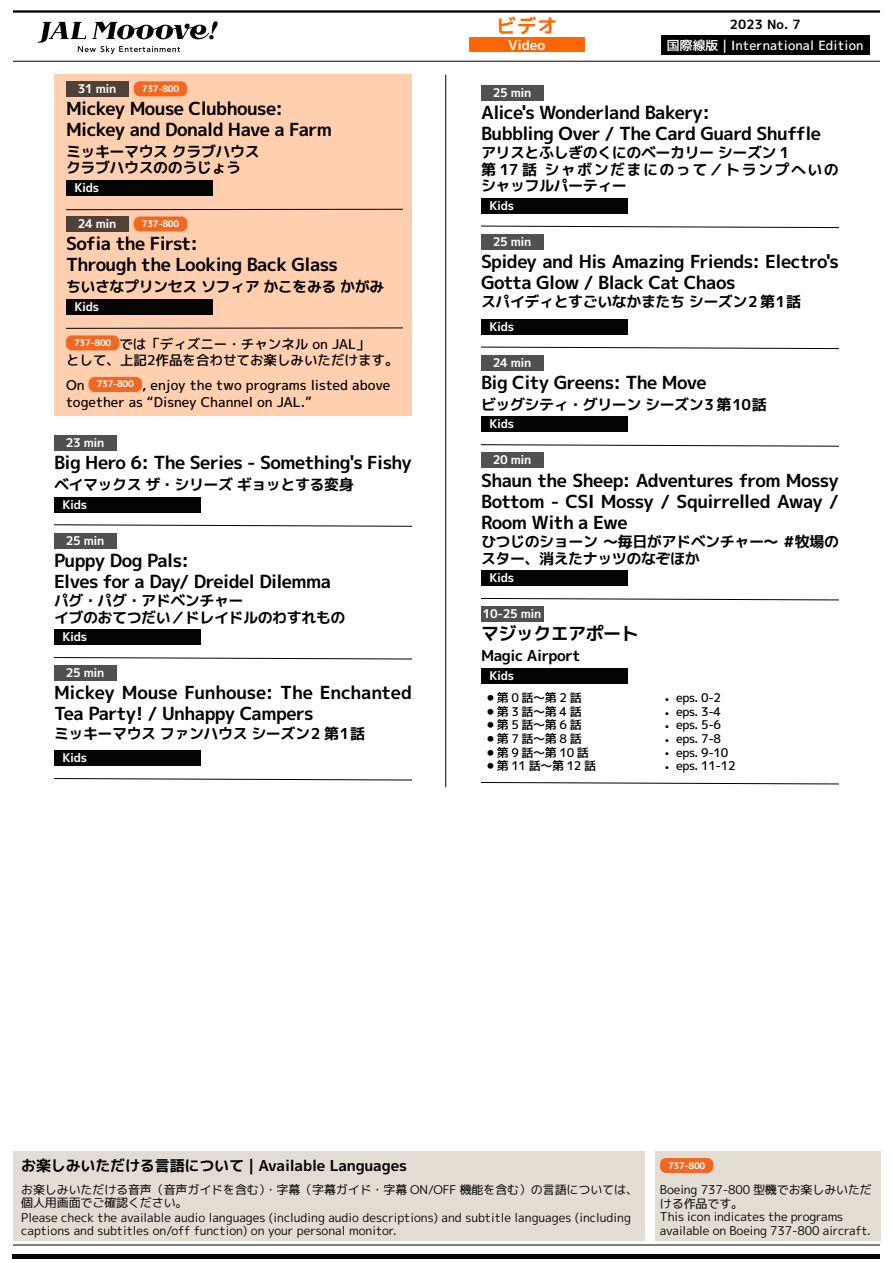
<style>
.page{position:relative;width:893px;height:1263px;background:#fff}
.page>*{position:absolute;margin:0;border:0;box-sizing:border-box;transform-origin:0 0}
.t1{font:19.5px "mplus 1 p bold";color:#ff6500}
.t2{font:18px/21px "mplus 1 p bold";letter-spacing:-.03em;color:#000}
.t3{font:15px/16.5px "mplus 1 p bold";letter-spacing:-.03em;color:#000}
.t4{font:15px "mplus 1 p bold";letter-spacing:-.01em;color:#000}
.t5{font:13.5px/16.2px "mplus 1 p medium";color:#000}
.t6{font:13.5px "mplus 1 p bold";letter-spacing:-.02em;color:#fff}
.t7{font:12.75px "mplus 1 p medium";letter-spacing:.01em;color:#fff}
.t8{font:12.75px "mplus 1 p bold";letter-spacing:.01em;color:#040503}
.t9{font:12px/13.5px "mplus 1 p regular";letter-spacing:-.01em;color:#000}
.t10{font:12px/13.5px "mplus 1 p medium";letter-spacing:.22em;color:#000}
.t11{font:12px "mplus 1 p bold";letter-spacing:-.03em;color:#fff}
.t12{font:9px "mplus 1 p bold";letter-spacing:-.03em;color:#fff}
</style>
<div class="page">
<svg style="left:38px;top:21px;width:180px;height:33px"></svg>
<hr style="left:13px;top:61px;width:867px;height:1px;background:#000">
<hr style="left:13px;top:10px;width:867px;height:3px;background:#000">
<hr style="left:13px;top:1254px;width:867px;height:4px;background:#040503">
<hr style="left:13px;top:1245px;width:867px;height:1px;background:#000">
<div style="left:469px;top:38px;width:115px;height:14px;background:#ff6500"></div>
<div style="left:661px;top:36px;width:208px;height:19px;background:#000"></div>
<div style="left:54px;top:75px;width:358px;height:341px;background:#ffcfb0"></div>
<div style="left:54px;top:435px;width:62px;height:15px;background:#4f504f"></div>
<div style="left:54px;top:497px;width:147px;height:15px;background:#040503"></div>
<svg style="left:54px;top:524px;width:358px;height:3px"></svg>
<div style="left:54px;top:533px;width:62px;height:15px;background:#4f504f"></div>
<div style="left:54px;top:630px;width:147px;height:15px;background:#040503"></div>
<svg style="left:54px;top:657px;width:358px;height:2px"></svg>
<div style="left:54px;top:666px;width:62px;height:15px;background:#4f504f"></div>
<div style="left:54px;top:751px;width:147px;height:15px;background:#040503"></div>
<svg style="left:54px;top:778px;width:358px;height:2px"></svg>
<div style="left:481px;top:85px;width:62px;height:15px;background:#4f504f"></div>
<div style="left:481px;top:198px;width:147px;height:15px;background:#040503"></div>
<svg style="left:481px;top:226px;width:358px;height:2px"></svg>
<div style="left:481px;top:234px;width:62px;height:15px;background:#4f504f"></div>
<div style="left:481px;top:319px;width:147px;height:15px;background:#040503"></div>
<svg style="left:481px;top:347px;width:358px;height:2px"></svg>
<div style="left:481px;top:355px;width:62px;height:15px;background:#4f504f"></div>
<div style="left:481px;top:417px;width:147px;height:15px;background:#040503"></div>
<svg style="left:481px;top:444px;width:358px;height:3px"></svg>
<div style="left:481px;top:453px;width:62px;height:15px;background:#4f504f"></div>
<div style="left:481px;top:571px;width:147px;height:15px;background:#040503"></div>
<svg style="left:481px;top:598px;width:358px;height:2px"></svg>
<div style="left:481px;top:607px;width:62px;height:15px;background:#4f504f"></div>
<div style="left:481px;top:668px;width:147px;height:15px;background:#040503"></div>
<svg style="left:481px;top:782px;width:358px;height:2px"></svg>
<hr style="left:445px;top:75px;width:1px;height:712px;background:#000">
<div style="left:13px;top:1152px;width:631px;height:89px;background:#e3dcd2"></div>
<div style="left:655px;top:1152px;width:225px;height:89px;background:#e3dcd2"></div>
<div style="left:660px;top:1158px;width:53px;height:15px;background:#f06822;border-radius:6px"></div>
<div style="left:66px;top:81px;width:62px;height:15px;background:#4f4137"></div>
<div style="left:134px;top:81px;width:53px;height:15px;background:#f06822;border-radius:6px"></div>
<div style="left:66px;top:180px;width:147px;height:15px;background:#040503"></div>
<svg style="left:66px;top:209px;width:337px;height:1px"></svg>
<div style="left:66px;top:216px;width:62px;height:15px;background:#4f4137"></div>
<div style="left:134px;top:216px;width:53px;height:15px;background:#f06822;border-radius:6px"></div>
<div style="left:66px;top:299px;width:147px;height:15px;background:#040503"></div>
<hr style="left:66px;top:328px;width:337px;height:1px;background:#000">
<div style="left:66px;top:335px;width:53px;height:15px;background:#f06822;border-radius:6px"></div>
<div style="left:89px;top:377px;width:53px;height:15px;background:#f06822;border-radius:6px"></div>
<p class="t11" style="left:78px;top:80px;width:40px">31 min</p>
<p class="t12" style="left:142px;top:82px;width:39px">737-800</p>
<p class="t2" style="left:66px;top:98px;width:267px">Mickey Mouse Clubhouse:<br>Mickey and Donald Have a Farm</p>
<p class="t3" style="left:66px;top:143px;width:195px">ミッキーマウス クラブハウスクラブハウスののうじょう</p>
<p class="t11" style="left:75px;top:179px;width:26px">Kids</p>
<p class="t11" style="left:78px;top:215px;width:40px">24 min</p>
<p class="t12" style="left:142px;top:217px;width:39px">737-800</p>
<p class="t2" style="left:66px;top:233px;width:273px">Sofia the First:<br>Through the Looking Back Glass</p>
<p class="t3" style="left:66px;top:278px;width:320px">ちいさなプリンセス ソフィア かこをみる かがみ</p>
<p class="t11" style="left:75px;top:298px;width:26px">Kids</p>
<p class="t5" style="left:66px;top:336px;width:334px;text-indent:8px"><sup>737-800</sup> では「ディズニー・チャンネル on JAL」<br>として、上記2作品を合わせてお楽しみいただけます。</p>
<p class="t5" style="left:66px;top:377px;width:326px">On <sup>737-800</sup> , enjoy the two programs listed above together as “Disney Channel on JAL.”</p>
<p class="t11" style="left:66px;top:434px;width:40px">23 min</p>
<p class="t2" style="left:54px;top:452px;width:360px">Big Hero 6: The Series - Something's Fishy</p>
<p class="t3" style="left:54px;top:476px;width:301px">ベイマックス ザ・シリーズ ギョッとする変身</p>
<p class="t11" style="left:63px;top:496px;width:26px">Kids</p>
<p class="t11" style="left:66px;top:532px;width:40px">25 min</p>
<p class="t2" style="left:54px;top:550px;width:279px">Puppy Dog Pals:<br>Elves for a Day/ Dreidel Dilemma</p>
<p class="t3" style="left:54px;top:592px;width:293px">パグ・パグ・アドベンチャー<br>イブのおてつだい／ドレイドルのわすれもの</p>
<p class="t11" style="left:63px;top:628px;width:26px">Kids</p>
<p class="t11" style="left:66px;top:664px;width:40px">25 min</p>
<p class="t2" style="left:54px;top:682px;width:359px">Mickey Mouse Funhouse: The Enchanted<br>Tea Party! / Unhappy Campers</p>
<p class="t3" style="left:54px;top:725px;width:313px">ミッキーマウス ファンハウス シーズン2 第1話</p>
<p class="t11" style="left:63px;top:749px;width:26px">Kids</p>
<p class="t1" style="left:496px;top:12px;width:62px">ビデオ</p>
<p class="t8" style="left:730px;top:15px;width:72px">2023 No. 7</p>
<p class="t7" style="left:667px;top:36px;width:198px">国際線版 | International Edition</p>
<p class="t6" style="left:508px;top:35px;width:39px">Video</p>
<p class="t11" style="left:493px;top:84px;width:40px">25 min</p>
<p class="t2" style="left:481px;top:102px;width:342px">Alice's Wonderland Bakery:<br>Bubbling Over / The Card Guard Shuffle</p>
<p class="t3" style="left:481px;top:144px;width:359px">アリスとふしぎのくにのベーカリー シーズン 1<br>第 17 話 シャボンだまにのって／トランプへいのシャッフルパーティー</p>
<p class="t11" style="left:489px;top:197px;width:26px">Kids</p>
<p class="t11" style="left:493px;top:233px;width:40px">25 min</p>
<p class="t2" style="left:481px;top:251px;width:359px">Spidey and His Amazing Friends: Electro's<br>Gotta Glow / Black Cat Chaos</p>
<p class="t3" style="left:481px;top:294px;width:322px">スパイディとすごいなかまたち シーズン2 第1話</p>
<p class="t11" style="left:489px;top:318px;width:26px">Kids</p>
<p class="t11" style="left:493px;top:354px;width:40px">24 min</p>
<p class="t2" style="left:481px;top:372px;width:227px">Big City Greens: The Move</p>
<p class="t3" style="left:481px;top:396px;width:287px">ビッグシティ・グリーン シーズン3 第10話</p>
<p class="t11" style="left:489px;top:416px;width:26px">Kids</p>
<p class="t11" style="left:493px;top:452px;width:40px">20 min</p>
<p class="t2" style="left:481px;top:469px;width:360px;text-align:justify">Shaun the Sheep: Adventures from Mossy Bottom - CSI Mossy / Squirrelled Away / Room With a Ewe</p>
<p class="t3" style="left:481px;top:533px;width:360px">ひつじのショーン ～毎日がアドベンチャー～ #牧場のスター、消えたナッツのなぞほか</p>
<p class="t11" style="left:489px;top:569px;width:26px">Kids</p>
<p class="t11" style="left:483px;top:605px;width:60px">10-25 min</p>
<p class="t2" style="left:481px;top:623px;width:159px">マジックエアポート</p>
<p class="t3" style="left:481px;top:647px;width:101px">Magic Airport</p>
<p class="t11" style="left:489px;top:667px;width:26px">Kids</p>
<p class="t10" style="left:487px;top:691px;width:111px">⚫︎ 第0話～第2話<br>⚫︎ 第3話～第4話<br>⚫︎ 第5話～第6話<br>⚫︎ 第7話～第8話<br>⚫︎ 第9話～第10話⚫︎ 第 11 話～第 12 話</p>
<p class="t10" style="left:664px;top:691px;width:59px">• eps. 0-2</p>
<p class="t10" style="left:664px;top:705px;width:59px">• eps. 3-4</p>
<p class="t10" style="left:664px;top:718px;width:59px">• eps. 5-6</p>
<p class="t10" style="left:664px;top:732px;width:59px">• eps. 7-8</p>
<p class="t10" style="left:664px;top:745px;width:66px">• eps. 9-10</p>
<p class="t10" style="left:664px;top:759px;width:73px">• eps. 11-12</p>
<p class="t4" style="left:21px;top:1155px;width:387px">お楽しみいただける言語について | Available Languages</p>
<p class="t12" style="left:668px;top:1159px;width:39px">737-800</p>
<p class="t9" style="left:660px;top:1183px;width:213px">Boeing 737-800 型機でお楽しみいただける作品です。<br>This icon indicates the programs available on Boeing 737-800 aircraft.</p>
<p class="t9" style="left:21px;top:1182px;width:618px">お楽しみいただける音声（音声ガイドを含む）・字幕（字幕ガイド・字幕 ON/OFF 機能を含む）の言語については、個人用画面でご確認ください。</p>
<p class="t9" style="left:21px;top:1211px;width:611px;line-height:12.8px">Please check the available audio languages (including audio descriptions) and subtitle languages (including captions and subtitles on/off function) on your personal monitor.</p>
</div>
